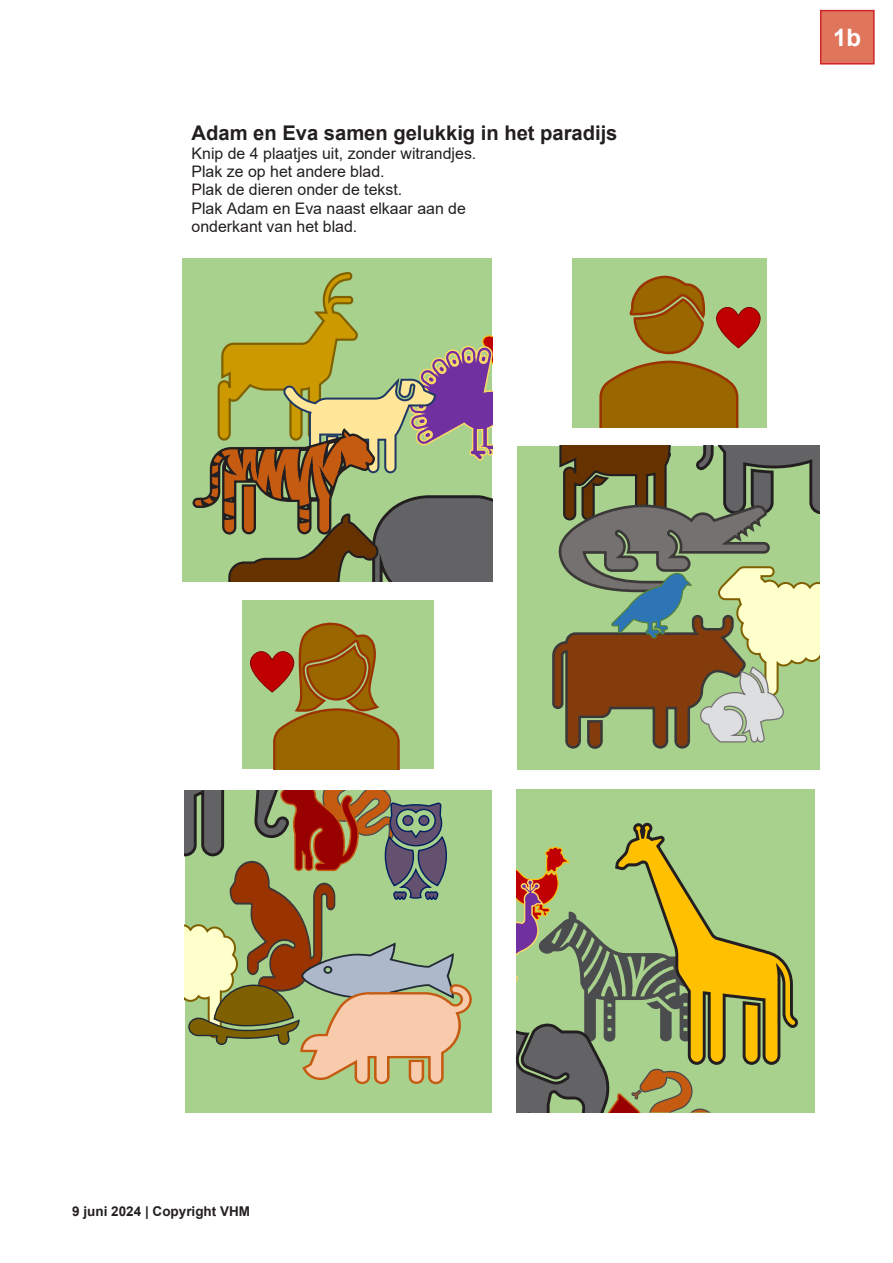
<style>
.page{position:relative;width:893px;height:1263px;background:#fff}
.page>*{position:absolute;margin:0;border:0;box-sizing:border-box;transform-origin:0 0}
.Kopje_2{font:700 24px "Arial";color:#fff}
.t1{font:700 20.25px "Arial";color:#231f20}
.t2{font:15.9px/18.1px "Arial";color:#231f20}
.t3{font:700 13.5px "Arial";color:#231f20}
</style>
<div class="page">
<div style="left:183px;top:258px;width:309px;height:323px;background:#a9d18e"></div>
<svg style="left:192px;top:272px;width:300px;height:309px"></svg>
<div style="left:572px;top:258px;width:194px;height:169px;background:#a9d18e"></div>
<svg style="left:599px;top:275px;width:162px;height:152px"></svg>
<div style="left:517px;top:446px;width:302px;height:323px;background:#a9d18e"></div>
<svg style="left:552px;top:446px;width:267px;height:303px"></svg>
<div style="left:242px;top:601px;width:192px;height:168px;background:#a9d18e"></div>
<svg style="left:250px;top:622px;width:150px;height:147px"></svg>
<div style="left:517px;top:789px;width:298px;height:323px;background:#a9d18e"></div>
<svg style="left:626px;top:822px;width:172px;height:243px"></svg>
<svg style="left:741px;top:999px;width:21px;height:66px"></svg>
<svg style="left:517px;top:846px;width:211px;height:266px"></svg>
<div style="left:185px;top:790px;width:306px;height:323px;background:#a9d18e"></div>
<svg style="left:185px;top:790px;width:287px;height:295px"></svg>
<div style="left:821px;top:11px;width:53px;height:53px;background:#df765c"></div>
<div style="left:820px;top:10px;width:55px;height:55px;border:2px solid #d1232a"></div>
<p class="t1" style="left:192px;top:118px;width:427px">Adam en Eva samen gelukkig in het paradijs</p>
<p class="t2" style="left:192px;top:144px;width:286px">Knip de 4 plaatjes uit, zonder witrandjes.<br>Plak ze op het andere blad.<br>Plak de dieren onder de tekst.<br>Plak Adam en Eva naast elkaar aan de onderkant van het blad.</p>
<p class="Kopje_2" style="left:833px;top:22px;width:30px">1b</p>
<p class="t3" style="left:72px;top:1202px;width:179px">9 juni 2024 | Copyright VHM</p>
</div>
